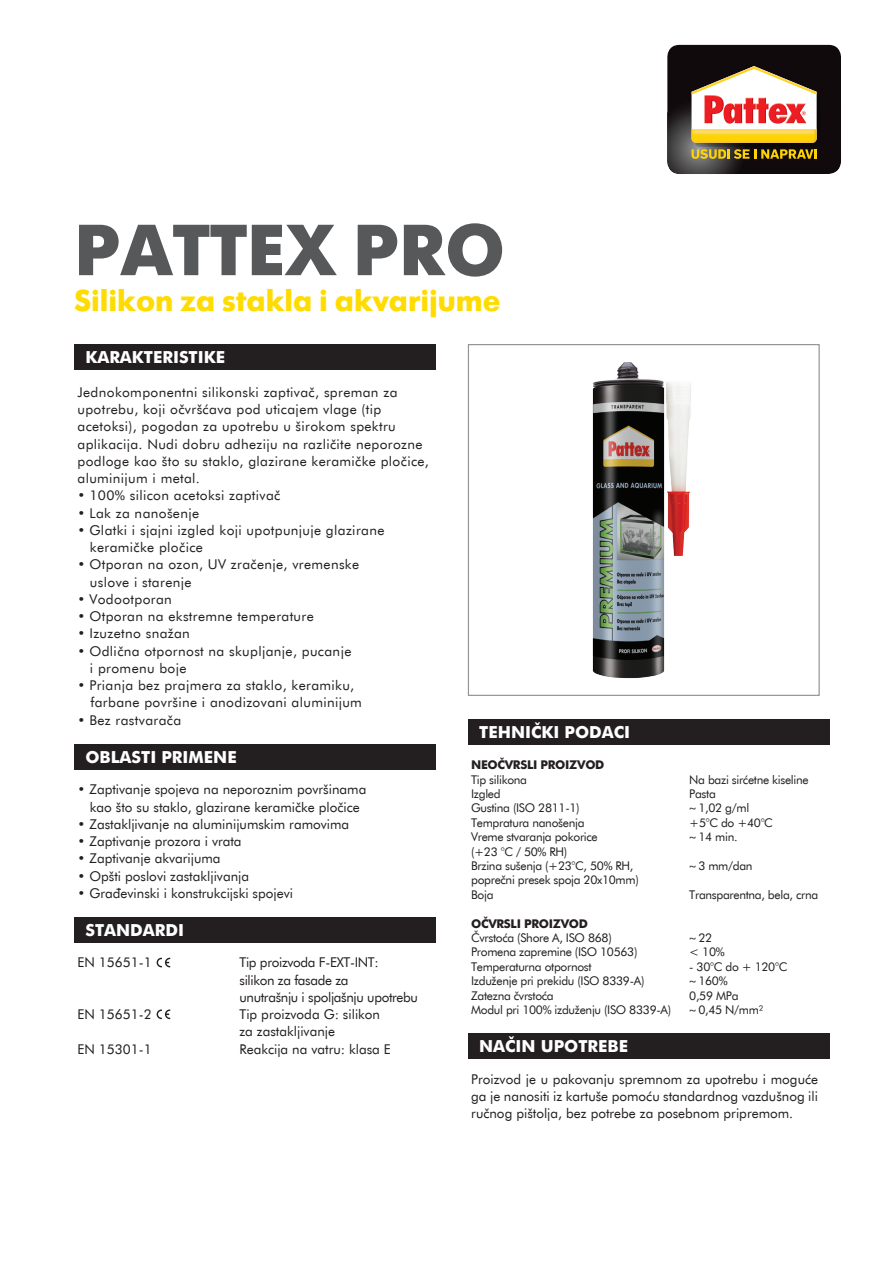
<style>
.page{position:relative;width:893px;height:1263px;background:#fff}
.page>*{position:absolute;margin:0;border:0;box-sizing:border-box;transform-origin:0 0}
.t1{font:700 72px "Futura Futuris";color:#57585a}
.t2{font:700 30px "Futura Futuris";color:#ffdc01}
.t3{font:700 16.5px "Futura EU";color:#fff}
.t4{font:13.5px/17.2px "Futura EU";letter-spacing:.025em;color:#231f20}
.t5{font:13.5px/17.2px "Futura EU";color:#231f20;text-align:center}
.t6{font:13.5px/17.2px "Futura EU";letter-spacing:-.025em;color:#231f20}
.t7{font:12px/14.4px "Futura EU";letter-spacing:-.025em;color:#231f20}
.t8{font:700 12px "Futura EU";letter-spacing:-.025em;color:#231f20}
.s1{font-family:"Myriad Pro"}
</style>
<div class="page">
<div style="left:75px;top:345px;width:361px;height:25px;background:#231f20"></div>
<div style="left:75px;top:744px;width:361px;height:26px;background:#231f20"></div>
<div style="left:468px;top:1033px;width:362px;height:26px;background:#231f20"></div>
<div style="left:75px;top:917px;width:361px;height:26px;background:#231f20"></div>
<svg style="left:667px;top:45px;width:174px;height:129px"></svg>
<div style="left:468px;top:344px;width:352px;height:352px;border:1px solid #939598"></div>
<div style="left:468px;top:719px;width:362px;height:26px;background:#231f20"></div>
<img style="left:592px;top:362px;width:99px;height:317px">
<svg style="left:157px;top:958px;width:13px;height:9px"></svg>
<svg style="left:157px;top:1009px;width:13px;height:10px"></svg>
<h1 class="t1" style="left:74px;top:207px;width:431px">PATTEX PRO</h1>
<h2 class="t2" style="left:74px;top:283px;width:428px">Silikon za stakla i akvarijume</h2>
<p class="t3" style="left:85px;top:347px;width:141px">KARAKTERISTIKE</p>
<p class="t4" style="left:77px;top:384px;width:353px">Jednokomponentni silikonski zaptivač, spreman za upotrebu, koji očvršćava pod uticajem vlage (tip acetoksi), pogodan za upotrebu u širokom spektru aplikacija. Nudi dobru adheziju na različite neporozne podloge kao što su staklo, glazirane keramičke pločice, aluminijum i metal.</p>
<p class="t4" style="left:77px;top:487px;width:204px">• 100% silicon acetoksi zaptivač</p>
<p class="t4" style="left:77px;top:504px;width:123px">• Lak za nanošenje</p>
<p class="t4" style="left:90px;top:522px;width:296px;text-indent:-12px">• Glatki i sjajni izgled koji upotpunjuje glazirane keramičke pločice</p>
<p class="t4" style="left:90px;top:556px;width:271px;text-indent:-12px">• Otporan na ozon, UV zračenje, vremenske uslove i starenje</p>
<p class="t4" style="left:77px;top:591px;width:96px">• Vodootporan</p>
<p class="t4" style="left:77px;top:608px;width:238px">• Otporan na ekstremne temperature</p>
<p class="t4" style="left:77px;top:625px;width:114px">• Izuzetno snažan</p>
<p class="t4" style="left:90px;top:642px;width:263px;text-indent:-12px">• Odlična otpornost na skupljanje, pucanje i promenu boje</p>
<p class="t4" style="left:90px;top:677px;width:273px;text-indent:-13px">• Prianja bez prajmera za staklo, keramiku, farbane površine i anodizovani aluminijum</p>
<p class="t4" style="left:77px;top:711px;width:105px">• Bez rastvarača</p>
<p class="t3" style="left:85px;top:747px;width:153px">OBLASTI PRIMENE</p>
<p class="t5" style="left:77px;top:781px;width:290px">• Zaptivanje spojeva na neporoznim površinama kao što su staklo, glazirane keramičke pločice</p>
<p class="t5" style="left:77px;top:816px;width:273px">• Zastakljivanje na aluminijumskim ramovima</p>
<p class="t5" style="left:77px;top:833px;width:166px">• Zaptivanje prozora i vrata</p>
<p class="t5" style="left:77px;top:850px;width:145px">• Zaptivanje akvarijuma</p>
<p class="t5" style="left:77px;top:868px;width:173px">• Opšti poslovi zastakljivanja</p>
<p class="t5" style="left:77px;top:885px;width:217px">• Građevinski i konstrukcijski spojevi</p>
<p class="t3" style="left:85px;top:920px;width:100px">STANDARDI</p>
<p class="t4" style="left:77px;top:954px;width:76px">EN 15651-1</p>
<p class="t6" style="left:239px;top:954px;width:180px">Tip proizvoda F-EXT-INT:<br>silikon za fasade za<br>unutrašnju i spoljašnju upotrebu</p>
<p class="t4" style="left:77px;top:1006px;width:76px">EN 15651-2</p>
<p class="t5" style="left:239px;top:1006px;width:142px;text-align:left">Tip proizvoda G: silikon za zastakljivanje</p>
<p class="t4" style="left:77px;top:1041px;width:76px">EN 15301-1</p>
<p class="t5" style="left:239px;top:1041px;width:153px">Reakcija na vatru: klasa E</p>
<p class="t3" style="left:479px;top:721px;width:153px">TEHNIČKI PODACI</p>
<p class="t8" style="left:471px;top:757px;width:135px">NEOČVRSLI PROIZVOD</p>
<p class="t7" style="left:471px;top:772px;width:169px">Tip silikona<br>Izgled<br>Gustina (ISO 2811-1)<br>Tempratura nanošenja<br>Vreme stvaranja pokorice<br>(+23 °C / 50% RH)<br>Brzina sušenja (+23°C, 50% RH, poprečni presek spoja 20x10mm)<br>Boja</p>
<p class="t8" style="left:471px;top:916px;width:118px">OČVRSLI PROIZVOD</p>
<p class="t7" style="left:471px;top:931px;width:202px">Čvrstoća (Shore A, ISO 868)<br>Promena zapremine (ISO 10563)<br>Temperaturna otpornost<br>Izduženje pri prekidu (ISO 8339-A)<br>Zatezna čvrstoća<br>Modul pri 100% izduženju (ISO 8339-A)</p>
<p class="t7" style="left:689px;top:772px;width:121px">Na bazi sirćetne kiseline<br>Pasta<br><span class="s1">~</span> 1,02 g/ml<br>+5°C do +40°C<br><span class="s1">~</span> 14 min.</p>
<p class="t7" style="left:689px;top:859px;width:65px"><span class="s1">~</span> 3 mm/dan</p>
<p class="t7" style="left:689px;top:888px;width:130px">Transparentna, bela, crna</p>
<p class="t7" style="left:689px;top:931px;width:37px"><span class="s1">~</span> 22 &lt; 10%</p>
<p class="t7" style="left:689px;top:960px;width:100px">- 30°C do + 120°C <span class="s1">~</span> 160%<br>0,59 MPa<br><span class="s1">~</span> 0,45 N/mm²</p>
<p class="t3" style="left:479px;top:1036px;width:151px">NAČIN UPOTREBE</p>
<p class="t4" style="left:471px;top:1070px;width:348px;text-align:justify">Proizvod je u pakovanju spremnom za upotrebu i moguće ga je nanositi iz kartuše pomoću standardnog vazdušnog ili ručnog pištolja, bez potrebe za posebnom pripremom.</p>
</div>
